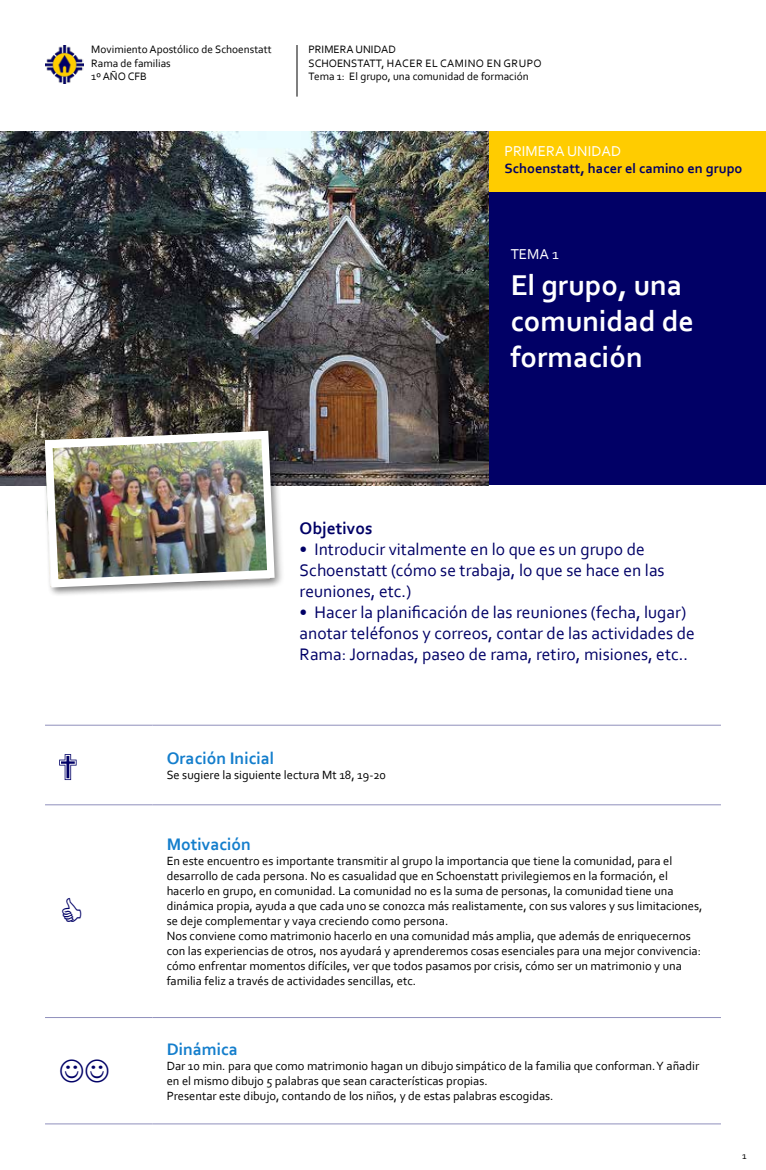
<style>
.page{position:relative;width:766px;height:1170px;background:#fff}
.page>*{position:absolute;margin:0;border:0;box-sizing:border-box;transform-origin:0 0}
.t1{font:700 30px/36px "Corbel";color:#fff}
.t2{font:17.5px/21px "Corbel";color:#010066}
.t3{font:700 17.5px "Corbel";color:#147ecc}
.t4{font:700 17.5px "Corbel";color:#010066}
.t5{font:15px "Corbel";color:#fff}
.t6{font:700 14.12px "Corbel";color:#010066}
.t7{font:12.5px/15px "Corbel";color:#000}
.t8{font:11.25px/13.5px "Corbel";color:#000}
.t9{font:10px "Corbel";color:#000}
</style>
<div class="page">
<div style="left:465px;top:134px;width:300px;height:351px;background:#010066"></div>
<div style="left:465px;top:131px;width:300px;height:60px;background:#fc0"></div>
<img style="left:0;top:131px;width:488px;height:354px">
<hr style="left:45px;top:725px;width:107px;height:1px;background:#8f8fbc">
<hr style="left:152px;top:725px;width:568px;height:1px;background:#8f8fbc">
<hr style="left:45px;top:804px;width:107px;height:1px;background:#8f8fbc">
<hr style="left:152px;top:804px;width:568px;height:1px;background:#8f8fbc">
<hr style="left:45px;top:1017px;width:107px;height:1px;background:#8f8fbc">
<hr style="left:152px;top:1017px;width:568px;height:1px;background:#8f8fbc">
<hr style="left:45px;top:1123px;width:107px;height:1px;background:#8f8fbc">
<hr style="left:152px;top:1123px;width:568px;height:1px;background:#8f8fbc">
<svg style="left:59px;top:754px;width:18px;height:26px"></svg>
<div style="left:42px;top:428px;width:243px;height:169px;background:#000;opacity:.3"></div>
<svg style="left:45px;top:431px;width:229px;height:156px"></svg>
<img style="left:53px;top:439px;width:214px;height:140px">
<img style="left:45px;top:45px;width:38px;height:38px">
<hr style="left:297px;top:45px;width:1px;height:52px;background:#000">
<p class="t8" style="left:91px;top:43px;width:182px">Movimiento Apostólico de Schoenstatt<br>Rama de familias<br>1º AÑO CFB</p>
<p class="t8" style="left:308px;top:43px;width:89px">PRIMERA UNIDAD<br>SCHOENSTATT, hacer</p>
<p class="t8" style="left:308px;top:56px;width:222px;text-indent:178px">en grupo<br>Tema 1: El grupo, una comunidad de formación</p>
<p class="t8" style="left:425px;top:56px;width:23px">el camino</p>
<p class="t5" style="left:504px;top:141px;width:118px">PRIMERA UNIDAD</p>
<p class="t6" style="left:504px;top:159px;width:239px">Schoenstatt, hacer el camino en grupo</p>
<p class="t5" style="left:510px;top:245px;width:50px">TEMA 1</p>
<h1 class="t1" style="left:510px;top:266px;width:185px">El grupo, una comunidad de formación</h1>
<h2 class="t4" style="left:299px;top:517px;width:74px">Objetivos</h2>
<h2 class="t2" style="left:299px;top:538px;width:366px">• Introducir vitalmente en lo que es un grupo de<br>Schoenstatt (cómo se trabaja, lo que se hace en las reuniones, etc.)</h2>
<h2 class="t2" style="left:299px;top:601px;width:396px">• Hacer la planificación de las reuniones (fecha, lugar) anotar teléfonos y correos, contar de las actividades de<br>Rama: Jornadas, paseo de rama, retiro, misiones, etc..</h2>
<h2 class="t3" style="left:167px;top:747px;width:109px">Oración Inicial</h2>
<p class="t7" style="left:167px;top:767px;width:221px">Se sugiere la siguiente lectura Mt 18, 19-20</p>
<h2 class="t3" style="left:167px;top:833px;width:86px">Motivación</h2>
<p class="t7" style="left:167px;top:853px;width:537px">En este encuentro es importante transmitir al grupo la importancia que tiene la comunidad, para el desarrollo de cada persona. No es casualidad que en Schoenstatt privilegiemos en la formación, el hacerlo en grupo, en comunidad. La comunidad no es la suma de personas, la comunidad tiene una dinámica propia, ayuda a que cada uno se conozca más realistamente, con sus valores y sus limitaciones, se deje complementar y vaya creciendo como persona.<br>Nos conviene como matrimonio hacerlo en una comunidad más amplia, que además de enriquecernos con las experiencias de otros, nos ayudará y aprenderemos cosas esenciales para una mejor convivencia: cómo enfrentar momentos difíciles, ver que todos pasamos por crisis, cómo ser un matrimonio y una familia feliz a través de actividades sencillas, etc.</p>
<h2 class="t3" style="left:167px;top:1037px;width:73px">Dinámica</h2>
<p class="t7" style="left:167px;top:1057px;width:534px">Dar 10 min. para que como matrimonio hagan un dibujo simpático de la familia que conforman. Y añadir en el mismo dibujo 5 palabras que sean características propias.<br>Presentar este dibujo, contando de los niños, y de estas palabras escogidas.</p>
<p class="t9" style="left:741px;top:1149px;width:6px">1</p>
</div>
